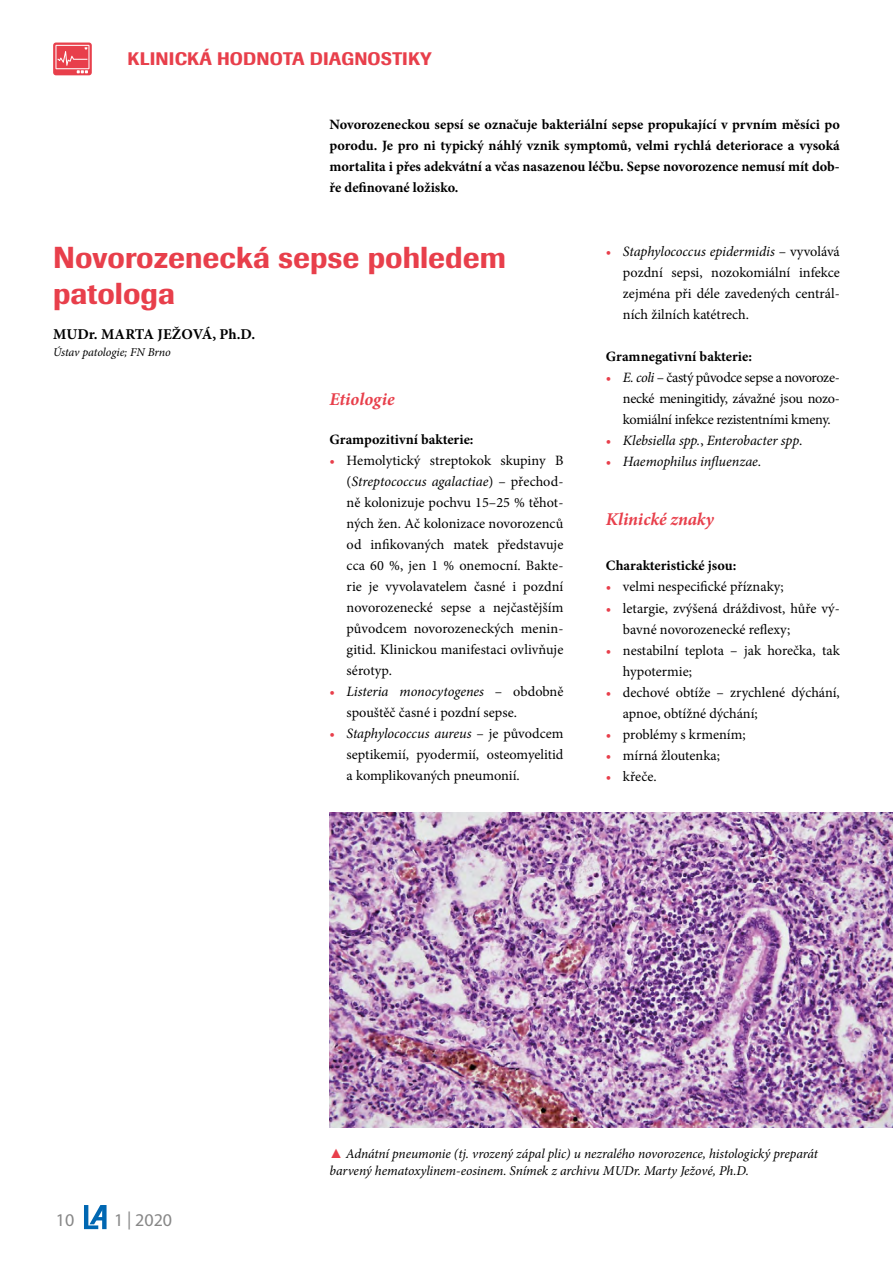
<style>
.page{position:relative;width:893px;height:1263px;background:#fff}
.page>*{position:absolute;margin:0;border:0;box-sizing:border-box;transform-origin:0 0}
.t1{font:500 30px/36px "Imago";color:#e83f4b}
.t2{font:500 18px "Imago";letter-spacing:.01em;color:#e83f4b}
.t3{font:italic 700 18px "Minion Pro";letter-spacing:-.005em;color:#e83f4b}
.t4{font:18px "Myriad Pro";color:#878787}
.t5{font:700 15px "Minion Pro";color:#000}
.t6{font:14.25px/21px "Minion Pro";letter-spacing:-.005em;color:#000;text-align:justify}
.t7{font:700 14.25px/21px "Minion Pro";color:#000;text-align:justify}
.t8{font:italic 14.25px "Minion Pro";letter-spacing:-.005em;color:#000}
.t9{font:italic 13.5px/16.5px "Minion Pro";letter-spacing:-.01em;color:#000}
.t10{font:italic 12px "Minion Pro";letter-spacing:-.01em;color:#000}
.s1{color:#e83f4b}
.s2{font-style:italic}
.s3{font-style:normal;color:#e83f4b}
.s4{font-style:normal}
.s5{font-family:"Franklin Gothic";font-weight:500;font-style:normal;color:#e83f4b}
</style>
<div class="page">
<svg style="left:84px;top:1205px;width:23px;height:24px"></svg>
<svg style="left:53px;top:43px;width:39px;height:32px"></svg>
<img style="left:330px;top:812px;width:563px;height:315px">
<p class="t2" style="left:128px;top:47px;width:306px">KLINICKÁ HODNOTA DIAGNOSTIKY</p>
<p class="t7" style="left:330px;top:114px;width:512px">Novorozeneckou sepsí se označuje bakteriální sepse propukající v prvním měsíci po porodu. Je pro ni typický náhlý vznik symptomů, velmi rychlá deteriorace a vysoká mortalita i přes adekvátní a včas nasazenou léčbu. Sepse novorozence nemusí mít dob&shy;ře definované ložisko.</p>
<h1 class="t1" style="left:53px;top:239px;width:454px">Novorozenecká sepse pohledem patologa</h1>
<p class="t5" style="left:53px;top:323px;width:204px">MUDr. MARTA JEŽOVÁ, Ph.D.</p>
<p class="t10" style="left:53px;top:344px;width:119px">Ústav patologie; FN Brno</p>
<p class="t3" style="left:330px;top:387px;width:67px">Etiologie</p>
<p class="t7" style="left:330px;top:429px;width:145px">Grampozitivní bakterie:</p>
<p class="t6" style="left:347px;top:450px;width:218px;text-indent:-17px"><span class="s1">•</span> Hemolytický streptokok skupiny B (<span class="s2">Streptococcus agalactiae</span>) – přechod&shy;ně kolonizuje pochvu 15–25 % těhot&shy;ných žen. Ač kolonizace novorozenců od infikovaných matek představuje cca 60 %, jen 1 % onemocní. Bakte&shy;rie je vyvolavatelem časné i pozdní novorozenecké sepse a nejčastějším původcem novorozeneckých menin&shy;gitid. Klinickou manifestaci ovlivňuje sérotyp.</p>
<p class="t6" style="left:347px;top:681px;width:218px;text-indent:-17px"><span class="s1">•</span> <span class="s2">Listeria monocytogenes</span> – obdobně spouštěč časné i pozdní sepse.</p>
<p class="t6" style="left:347px;top:723px;width:218px;text-indent:-17px"><span class="s1">•</span> <span class="s2">Staphylococcus aureus</span> – je původcem septikemií, pyodermií, osteomyelitid a komplikovaných pneumonií.</p>
<p class="t6" style="left:623px;top:241px;width:218px;text-indent:-17px"><span class="s1">•</span> <span class="s2">Staphylococcus epidermidis</span> – vyvolává pozdní sepsi, nozokomiální infekce zejména při déle zavedených centrál&shy;ních žilních katétrech.</p>
<p class="t7" style="left:606px;top:345px;width:148px">Gramnegativní bakterie:</p>
<p class="t6" style="left:623px;top:367px;width:218px;text-indent:-17px"><span class="s1">•</span> <span class="s2">E. coli</span> – častý původce sepse a novoroze&shy;necké meningitidy, závažné jsou nozo&shy;komiální infekce rezistentními kmeny.</p>
<p class="t8" style="left:606px;top:430px;width:198px"><span class="s3">•</span> Klebsiella spp.<span class="s4">,</span> Enterobacter spp<span class="s4">.</span></p>
<p class="t8" style="left:606px;top:451px;width:157px"><span class="s3">•</span> Haemophilus influenzae<span class="s4">.</span></p>
<p class="t3" style="left:606px;top:507px;width:110px">Klinické znaky</p>
<p class="t7" style="left:606px;top:555px;width:132px">Charakteristické jsou:</p>
<p class="t6" style="left:606px;top:576px;width:179px"><span class="s1">•</span> velmi nespecifické příznaky;</p>
<p class="t6" style="left:623px;top:597px;width:218px;text-indent:-17px"><span class="s1">•</span> letargie, zvýšená dráždivost, hůře vý&shy;bavné novorozenecké reflexy;</p>
<p class="t6" style="left:623px;top:639px;width:218px;text-indent:-17px"><span class="s1">•</span> nestabilní teplota – jak horečka, tak hypotermie;</p>
<p class="t6" style="left:623px;top:681px;width:218px;text-indent:-17px"><span class="s1">•</span> dechové obtíže – zrychlené dýchání, apnoe, obtížné dýchání;</p>
<p class="t6" style="left:606px;top:723px;width:141px"><span class="s1">•</span> problémy s krmením;</p>
<p class="t6" style="left:606px;top:744px;width:115px"><span class="s1">•</span> mírná žloutenka;</p>
<p class="t6" style="left:606px;top:765px;width:52px"><span class="s1">•</span> křeče.</p>
<p class="t4" style="left:56px;top:1210px;width:20px">10</p>
<p class="t4" style="left:114px;top:1210px;width:60px">1 | 2020</p>
<p class="t9" style="left:330px;top:1146px;width:490px"><span class="s5">▲</span> Adnátní pneumonie (tj. vrozený zápal plic) u nezralého novorozence, histologický preparát barvený hematoxylinem-eosinem. Snímek z archivu MUDr. Marty Ježové, Ph.D.</p>
</div>
